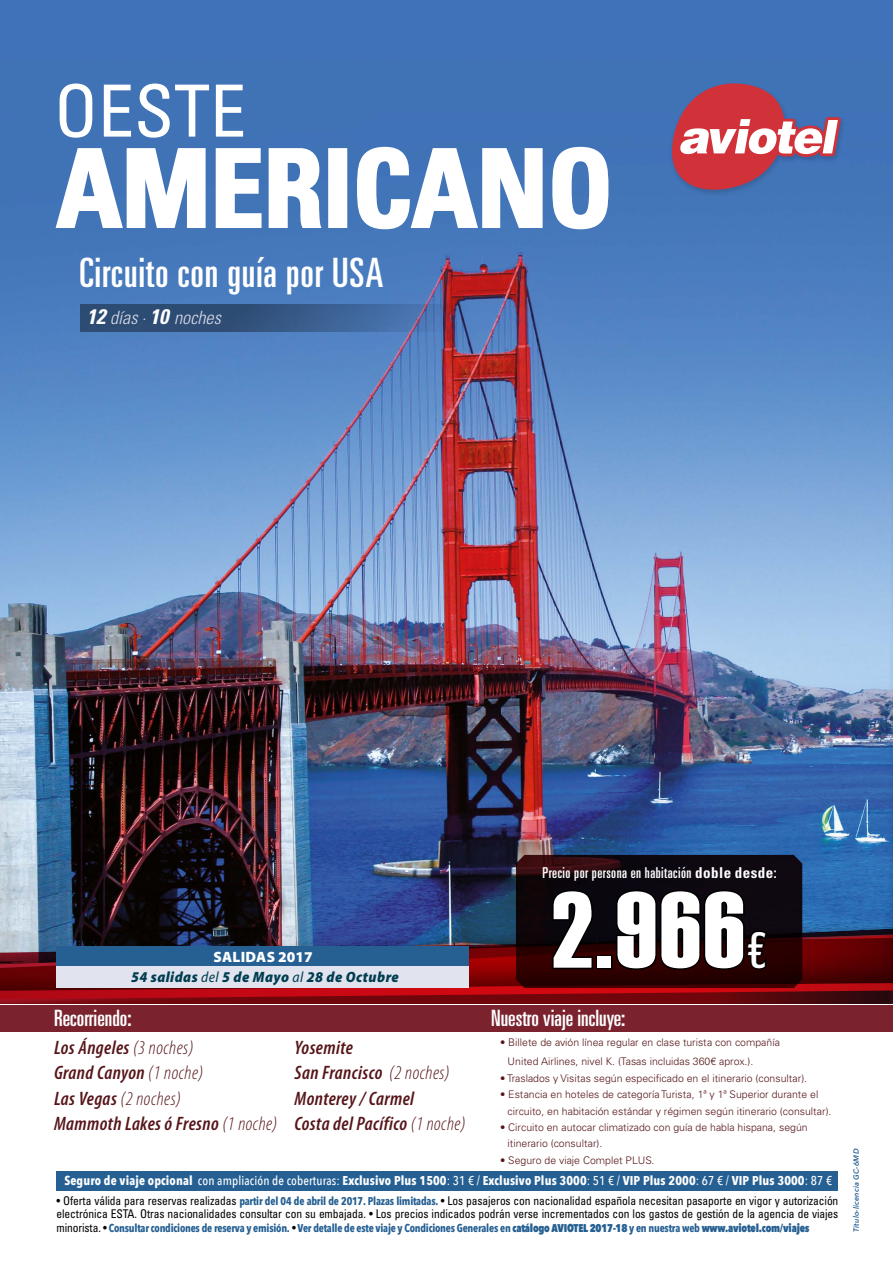
<style>
.page{position:relative;width:893px;height:1263px;background:#fff}
.page>*{position:absolute;margin:0;border:0;box-sizing:border-box;transform-origin:0 0}
.t1{font:108px "Haettenschweiler";color:#fff}
.t2{font:700 condensed 106.5px "Univers LT Std";color:#fff}
.t3{font:condensed 72px "Univers LT Std";color:#fff}
.t4{font:ultra-condensed 40.5px "Univers LT Std";letter-spacing:.02em;color:#fff}
.t5{font:ultra-condensed 22.5px "Univers LT Std";color:#fff}
.t6{font:italic 600 condensed 19.5px/25.5px "Myriad Pro";letter-spacing:.02em;color:#571519}
.t7{font:italic 300 condensed 18.3px "Univers LT Std";color:#d7dbe9}
.t8{font:italic 900 semi-condensed 15px/20.4px "Myriad Pro";letter-spacing:.03em;color:#003d51;text-align:center}
.t9{font:ultra-condensed 15px "Univers LT Std";letter-spacing:.03em;color:#fff}
.t10{font:700 12.75px "Avenir Next Condensed";letter-spacing:.01em;color:#fff}
.t11{font:condensed 12px/13.5px "Univers LT Std";letter-spacing:-.01em;color:#000;scale:.96 1}
.t12{font:700 11.25px "Avenir Next Condensed";letter-spacing:-.02em;color:#266093;scale:.96 1}
.t13{font:300 10.5px/16.5px "Univers LT Std";color:#571519}
.t14{font:italic 600 7.5px "Avenir Next";letter-spacing:.02em;color:#266093}
.s1{font-weight:700;font-size:21px;color:#fff}
.s2{font-style:normal;font-stretch:normal;color:#fff}
.s3{font-weight:400}
.s4{font-weight:700;font-stretch:condensed}
.s5{font-family:"Univers LT Std";font-stretch:ultra-condensed;font-size:49.5px}
.s6{font-family:"Avenir Next Condensed";font-weight:700;font-stretch:normal;font-size:11.25px;color:#266093}
.s7{font-family:"Univers LT Std";font-weight:400;font-stretch:condensed;font-size:12px;color:#000}
.s8{font-weight:800}
.s9{font-weight:300}
.s10{font-weight:500}
</style>
<div class="page">
<div style="left:0;top:0;width:893px;height:965px;background:#000;opacity:.4"></div>
<div style="left:0;top:916px;width:893px;height:76px;background:#000;opacity:.6"></div>
<div style="left:0;top:945px;width:893px;height:82px;background:#000;opacity:.9"></div>
<svg style="left:0;top:934px;width:893px;height:66px;background:#711522"></svg>
<div style="left:0;top:1005px;width:893px;height:26px;background:#7a232e"></div>
<div style="left:669px;top:82px;width:178px;height:115px;background:#4073b7"></div>
<svg style="left:664px;top:78px;width:177px;height:118px"></svg>
<div style="left:57px;top:1171px;width:781px;height:20px;background:#266093"></div>
<svg style="left:516px;top:855px;width:286px;height:133px;background:#160408"></svg>
<svg style="left:81px;top:304px;width:390px;height:28px;background:#3a5886"></svg>
<svg style="left:54px;top:147px;width:153px;height:83px"></svg>
<svg style="left:214px;top:147px;width:110px;height:82px"></svg>
<div style="left:328px;top:148px;width:19px;height:80px;border:3px solid #fff"></div>
<svg style="left:356px;top:145px;width:188px;height:86px"></svg>
<svg style="left:551px;top:145px;width:59px;height:86px"></svg>
<div style="left:57px;top:945px;width:412px;height:21px;background:#266093"></div>
<div style="left:57px;top:966px;width:412px;height:22px;background:#e1e4ef"></div>
<h3 class="t3" style="left:54px;top:65px;width:194px">OESTE</h3>
<h2 class="t2" style="left:57px;top:123px;width:558px">AMERICANO</h2>
<h3 class="t4" style="left:80px;top:249px;width:305px">Circuito con guía por USA</h3>
<h3 class="t7" style="left:87px;top:306px;width:136px"><span class="s1">12</span> días · <span class="s1">10</span> noches</h3>
<h3 class="t8" style="left:131px;top:947px;width:269px"><span class="s2">SALIDAS 2017<br></span>54 salidas <span class="s3">del</span> 5 de Mayo <span class="s3">al</span> 28 de Octubre</h3>
<h3 class="t9" style="left:542px;top:864px;width:236px">Precio por persona en habitación <span class="s4">doble desde</span>:</h3>
<h1 class="t1" style="left:552px;top:857px;width:215px">2.966<span class="s5">€</span></h1>
<h3 class="t5" style="left:491px;top:1005px;width:136px">Nuestro viaje incluye:</h3>
<p class="t13" style="left:508px;top:1032px;width:274px;line-height:19.5px;text-indent:-7px">• Billete de avión línea regular en clase turista con compañía<br>United Airlines, nivel K. (Tasas incluidas 360€ aprox.).</p>
<p class="t13" style="left:500px;top:1069px;width:308px">• Traslados y Visitas según especificado en el itinerario (consultar).</p>
<p class="t13" style="left:508px;top:1086px;width:325px;text-indent:-7px">• Estancia en hoteles de categoría Turista, 1ª y 1ª Superior durante el circuito, en habitación estándar y régimen según itinerario (consultar).</p>
<p class="t13" style="left:508px;top:1119px;width:302px;text-indent:-7px">• Circuito en autocar climatizado con guía de habla hispana, según itinerario (consultar).</p>
<p class="t13" style="left:500px;top:1152px;width:156px">• Seguro de viaje Complet PLUS.</p>
<p class="t11" style="left:57px;top:1193px;width:816px">• Oferta válida para reservas realizadas <span class="s6">partir del 04 de abril de 2017. Plazas limitadas.</span> • Los pasajeros con nacionalidad española necesitan pasaporte en vigor y autorización electrónica ESTA. Otras nacionalidades consultar con su embajada. • Los precios indicados podrán verse incrementados con los gastos de gestión de la agencia de viajes</p>
<p class="t12" style="left:57px;top:1221px;width:786px"><span class="s7">minorista. •</span> Consultar condiciones de reserva y emisión. <span class="s7">•</span> Ver detalle de este viaje y Condiciones Generales en <span class="s8">catálogo AVIOTEL 2017-18</span> y en nuestra web <span class="s8">www.aviotel.com/viajes</span></p>
<h3 class="t5" style="left:54px;top:1005px;width:79px">Recorriendo:</h3>
<h3 class="t6" style="left:54px;top:1035px;width:225px">Los Ángeles <span class="s9">(3 noches)<br></span>Grand Canyon <span class="s9">(1 noche)<br></span>Las Vegas <span class="s9">(2 noches)<br></span>Mammoth Lakes ó Fresno <span class="s9">(1 noche)</span></h3>
<h3 class="t6" style="left:294px;top:1035px;width:173px">Yosemite<br>San Francisco <span class="s9">(2 noches)<br></span>Monterey / Carmel<br>Costa del Pacífico <span class="s9">(1 noche)</span></h3>
<p class="t10" style="left:64px;top:1173px;width:769px">Seguro de viaje opcional <span class="s10">con ampliación de coberturas:</span> Exclusivo Plus 1500<span class="s10">: 31 € /</span> Exclusivo Plus 3000<span class="s10">: 51 € /</span> VIP Plus 2000<span class="s10">: 67 € /</span> VIP Plus 3000<span class="s10">: 87 €</span></p>
<p class="t14" style="left:852px;top:1232px;width:85px;rotate:-90deg">Título-licencia GC-6MD</p>
</div>
